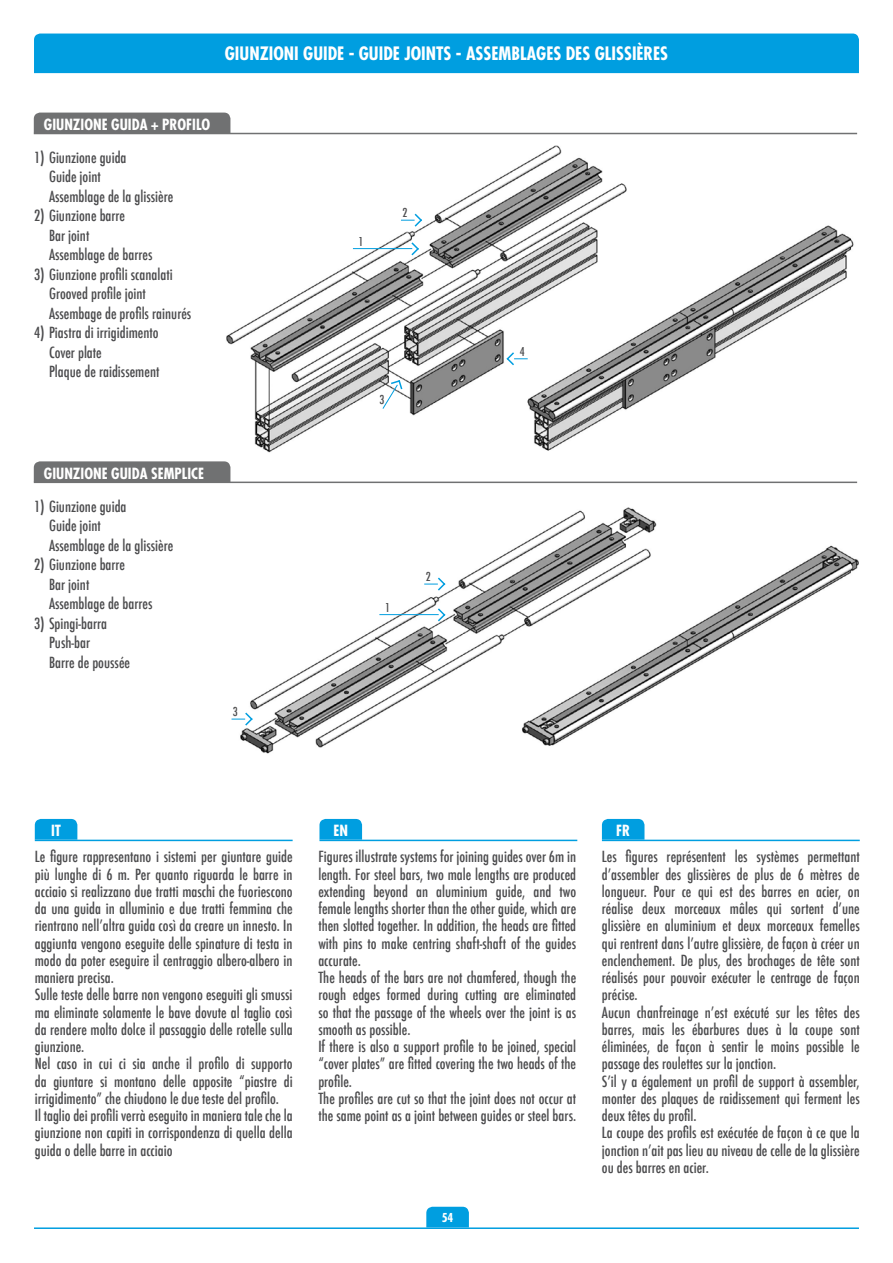
<style>
.page{position:relative;width:893px;height:1263px;background:#fff}
.page>*{position:absolute;margin:0;border:0;box-sizing:border-box;transform-origin:0 0}
.t1{font:700 condensed 18px "Futura LT";color:#fff}
.t2{font:500 condensed 15px/17.2px "Futura";color:#4b4b4d}
.t3{font:700 condensed 15px "Futura LT";color:#fff}
.t4{font:500 condensed 12px "Futura";color:#4b4b4d}
.t5{font:700 condensed 12px "Futura LT";color:#fff}
</style>
<div class="page">
<hr style="left:34px;top:1227px;width:825px;height:2px;background:#009ee0">
<svg style="left:426px;top:1207px;width:43px;height:20px"></svg>
<div style="left:34px;top:34px;width:825px;height:39px;background:#009ee0"></div>
<hr style="left:35px;top:840px;width:258px;height:1px;background:#009ee0">
<hr style="left:319px;top:840px;width:258px;height:1px;background:#009ee0">
<hr style="left:602px;top:840px;width:258px;height:1px;background:#009ee0">
<svg style="left:35px;top:819px;width:42px;height:21px"></svg>
<svg style="left:319px;top:819px;width:43px;height:21px"></svg>
<svg style="left:602px;top:819px;width:42px;height:21px"></svg>
<img style="left:226px;top:145px;width:628px;height:308px">
<img style="left:231px;top:507px;width:628px;height:247px">
<hr style="left:34px;top:133px;width:823px;height:1px;background:#707172">
<hr style="left:34px;top:482px;width:823px;height:1px;background:#707172">
<div style="left:34px;top:113px;width:196px;height:20px;background:#707172"></div>
<div style="left:34px;top:461px;width:196px;height:21px;background:#707172"></div>
<svg style="left:401px;top:212px;width:23px;height:16px"></svg>
<svg style="left:424px;top:576px;width:23px;height:16px"></svg>
<svg style="left:232px;top:711px;width:22px;height:16px"></svg>
<svg style="left:505px;top:351px;width:23px;height:16px"></svg>
<hr style="left:353px;top:248px;width:59px;height:1px;background:#009ee0">
<svg style="left:410px;top:241px;width:10px;height:16px"></svg>
<hr style="left:379px;top:614px;width:60px;height:1px;background:#009ee0">
<svg style="left:436px;top:607px;width:11px;height:16px"></svg>
<svg style="left:382px;top:378px;width:22px;height:32px"></svg>
<p class="t1" style="left:225px;top:42px;width:445px">GIUNZIONI GUIDE - GUIDE JOINTS - ASSEMBLAGES DES GLISSIÈRES</p>
<p class="t3" style="left:44px;top:115px;width:49px">GIUNZIONE</p>
<p class="t3" style="left:111px;top:115px;width:100px">GUIDA + PROFILO</p>
<p class="t2" style="left:49px;top:148px;width:126px;line-height:19.5px;text-indent:-15px">1) Giunzione guida<br>Guide joint<br>Assemblage de la glissière</p>
<p class="t2" style="left:49px;top:206px;width:105px;line-height:19.5px;text-indent:-15px">2) Giunzione barre<br>Bar joint<br>Assemblage de barres</p>
<p class="t2" style="left:34px;top:266px;width:140px">3) Giunzione profili scanalati</p>
<p class="t2" style="left:49px;top:285px;width:98px">Grooved profile joint</p>
<p class="t2" style="left:34px;top:305px;width:159px">Assembage de profils rainurés</p>
<p class="t2" style="left:34px;top:323px;width:127px;line-height:19.5px">4) Piastra di irrigidimento<br>Cover plate<br>Plaque de raidissement</p>
<p class="t4" style="left:359px;top:234px;width:6px">1</p>
<p class="t4" style="left:402px;top:205px;width:6px">2</p>
<p class="t4" style="left:379px;top:392px;width:6px">3</p>
<p class="t4" style="left:520px;top:344px;width:6px">4</p>
<p class="t3" style="left:44px;top:464px;width:49px">GIUNZIONE</p>
<p class="t3" style="left:111px;top:464px;width:87px">GUIDA SEMPLICE</p>
<p class="t2" style="left:49px;top:496px;width:126px;line-height:19.5px;text-indent:-15px">1) Giunzione guida<br>Guide joint<br>Assemblage de la glissière</p>
<p class="t2" style="left:49px;top:555px;width:105px;line-height:19.5px;text-indent:-15px">2) Giunzione barre<br>Bar joint<br>Assemblage de barres</p>
<p class="t2" style="left:34px;top:613px;width:75px;line-height:19.5px">3) Spingi-barra<br>Push-bar</p>
<p class="t2" style="left:49px;top:654px;width:83px">Barre de poussée</p>
<p class="t4" style="left:233px;top:704px;width:6px">3</p>
<p class="t4" style="left:385px;top:599px;width:6px">1</p>
<p class="t4" style="left:426px;top:569px;width:6px">2</p>
<p class="t3" style="left:51px;top:822px;width:11px">IT</p>
<p class="t3" style="left:334px;top:822px;width:8px">EN</p>
<p class="t3" style="left:616px;top:822px;width:15px">FR</p>
<p class="t2" style="left:35px;top:848px;width:259px">Le figure rappresentano i sistemi per giuntare guide più lunghe di 6 m. Per quanto riguarda le barre in acciaio si realizzano due tratti maschi che fuoriescono da una guida in alluminio e due tratti femmina che rientrano nell’altra guida così da creare un innesto. In aggiunta vengono eseguite delle spinature di testa in modo da poter eseguire il centraggio albero-albero in maniera precisa.<br>Sulle teste delle barre non vengono eseguiti gli smussi ma eliminate solamente le bave dovute al taglio così da rendere molto dolce il passaggio delle rotelle sulla giunzione.<br>Nel caso in cui ci sia anche il profilo di supporto da giuntare si montano delle apposite “piastre di irrigidimento” che chiudono le due teste del profilo.<br>Il taglio dei profili verrà eseguito in maniera tale che la giunzione non capiti in corrispondenza di quella della guida o delle barre in acciaio</p>
<p class="t2" style="left:318px;top:848px;width:259px">Figures illustrate systems for joining guides over 6m in length. For steel bars, two male lengths are produced extending beyond an aluminium guide, and two female lengths shorter than the other guide, which are then slotted together. In addition, the heads are fitted with pins to make centring shaft-shaft of the guides accurate.<br>The heads of the bars are not chamfered, though the rough edges formed during cutting are eliminated so that the passage of the wheels over the joint is as smooth as possible.<br>If there is also a support profile to be joined, special “cover plates” are fitted covering the two heads of the profile.<br>The profiles are cut so that the joint does not occur at the same point as a joint between guides or steel bars.</p>
<p class="t2" style="left:602px;top:848px;width:259px">Les figures représentent les systèmes permettant d’assembler des glissières de plus de 6 mètres de longueur. Pour ce qui est des barres en acier, on réalise deux morceaux mâles qui sortent d’une glissière en aluminium et deux morceaux femelles qui rentrent dans l’autre glissière, de façon à créer un enclenchement. De plus, des brochages de tête sont réalisés pour pouvoir exécuter le centrage de façon précise.<br>Aucun chanfreinage n’est exécuté sur les têtes des barres, mais les ébarbures dues à la coupe sont éliminées, de façon à sentir le moins possible le passage des roulettes sur la jonction.<br>S’il y a également un profil de support à assembler, monter des plaques de raidissement qui ferment les deux têtes du profil.<br>La coupe des profils est exécutée de façon à ce que la jonction n’ait pas lieu au niveau de celle de la glissière ou des barres en acier.</p>
<p class="t5" style="left:442px;top:1210px;width:13px">54</p>
</div>
